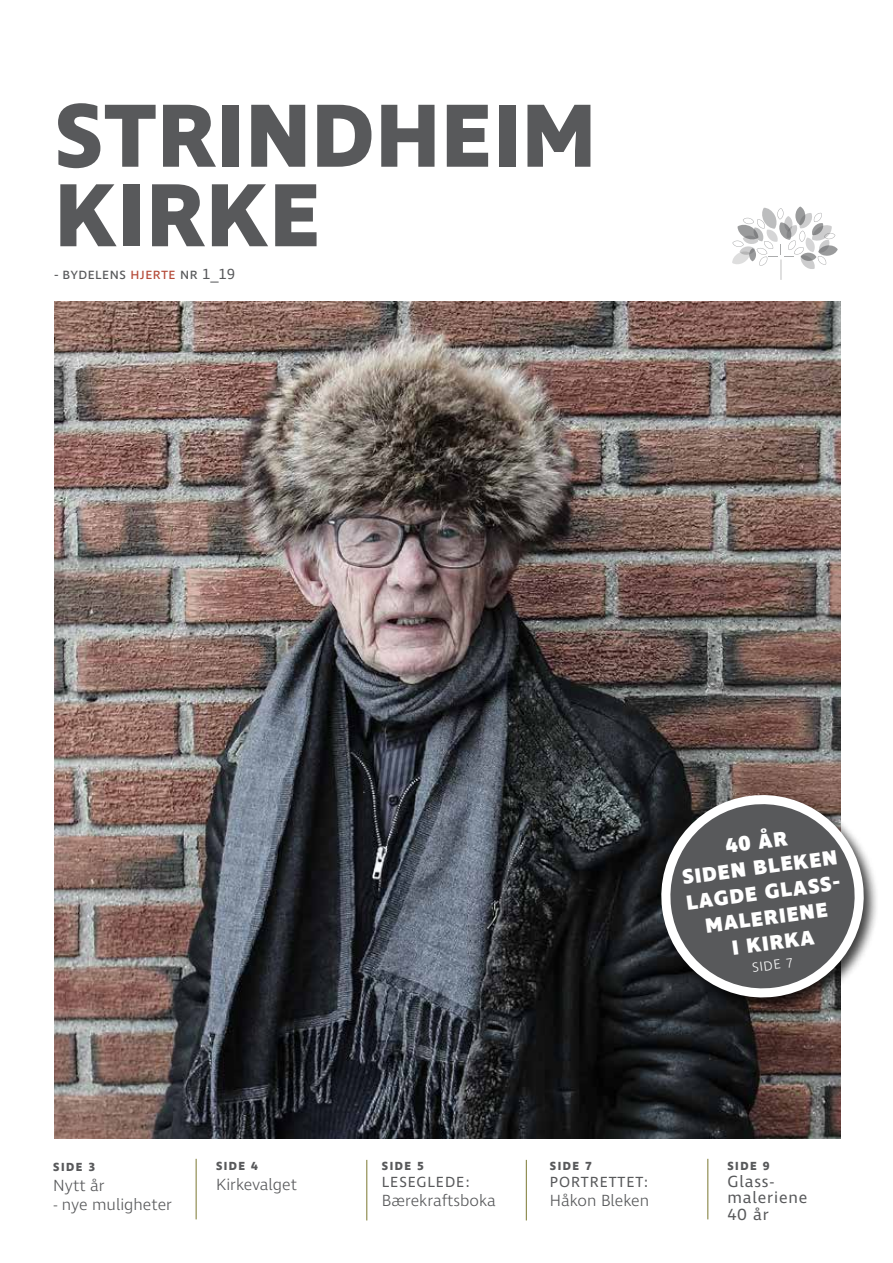
<style>
.page{position:relative;width:893px;height:1263px;background:#fff}
.page>*{position:absolute;margin:0;border:0;box-sizing:border-box;transform-origin:0 0}
.t1{font:700 91.5px/79.5px "Ingra";letter-spacing:.01em;color:#58595b}
.t2{font:800 21px/25.5px "Ingra";color:#fff;text-align:center}
.t3{font:300 16.5px "Ingra";color:#58595b}
.t4{font:16.5px/16.5px "Ingra";letter-spacing:.05em;color:#58595b}
.t5{font:15px "Ingra";color:#58595b}
.t6{font:15px "Ingra";letter-spacing:.05em;color:#58595b}
.t7{font:300 13.5px "Ingra";color:#fff}
.t8{font:700 12px "Ingra";letter-spacing:.12em;color:#58595b}
.s1{color:#b54b39}
</style>
<div class="page">
<img style="left:54px;top:302px;width:787px;height:836px">
<svg style="left:732px;top:207px;width:106px;height:73px"></svg>
<hr style="left:526px;top:1160px;width:1px;height:60px;background:#7b7831">
<hr style="left:367px;top:1160px;width:1px;height:60px;background:#7b7831">
<div style="left:658px;top:792px;width:221px;height:221px;background:#000;opacity:.75"></div>
<svg style="left:660px;top:793px;width:205px;height:209px"></svg>
<hr style="left:708px;top:1159px;width:1px;height:60px;background:#7b7831">
<hr style="left:196px;top:1159px;width:1px;height:60px;background:#7b7831">
<h1 class="t1" style="left:55px;top:100px;width:543px">STRINDHEIM<br>KIRKE</h1>
<p class="t5" style="left:54px;top:265px;width:182px">- bydelens <span class="s1">hjerte</span> nr 1_19</p>
<p class="t8" style="left:53px;top:1159px;width:43px">SIDE 3</p>
<p class="t3" style="left:53px;top:1175px;width:53px">Nytt år</p>
<p class="t3" style="left:53px;top:1194px;width:120px">- nye muligheter</p>
<p class="t8" style="left:216px;top:1158px;width:43px">SIDE 4</p>
<p class="t3" style="left:216px;top:1174px;width:83px">Kirkevalget</p>
<p class="t2" style="left:677px;top:841px;width:160px;rotate:-8deg">40 ÅR<br>SIDEN BLEKEN<br>LAGDE GLASS-<br>MALERIENE<br>I KIRKA</p>
<p class="t7" style="left:751px;top:959px;width:43px;rotate:-7deg">SIDE 7</p>
<p class="t8" style="left:382px;top:1158px;width:43px">SIDE 5</p>
<p class="t6" style="left:382px;top:1172px;width:89px">LESEGLEDE:</p>
<p class="t3" style="left:382px;top:1190px;width:116px">Bærekraftsboka</p>
<p class="t8" style="left:550px;top:1158px;width:43px">SIDE 7</p>
<p class="t6" style="left:550px;top:1172px;width:100px">PORTRETTET:</p>
<p class="t3" style="left:550px;top:1190px;width:101px">Håkon Bleken</p>
<p class="t8" style="left:727px;top:1158px;width:43px">SIDE 9</p>
<p class="t4" style="left:727px;top:1173px;width:81px">Glass&shy;maleriene<br>40 år</p>
</div>
